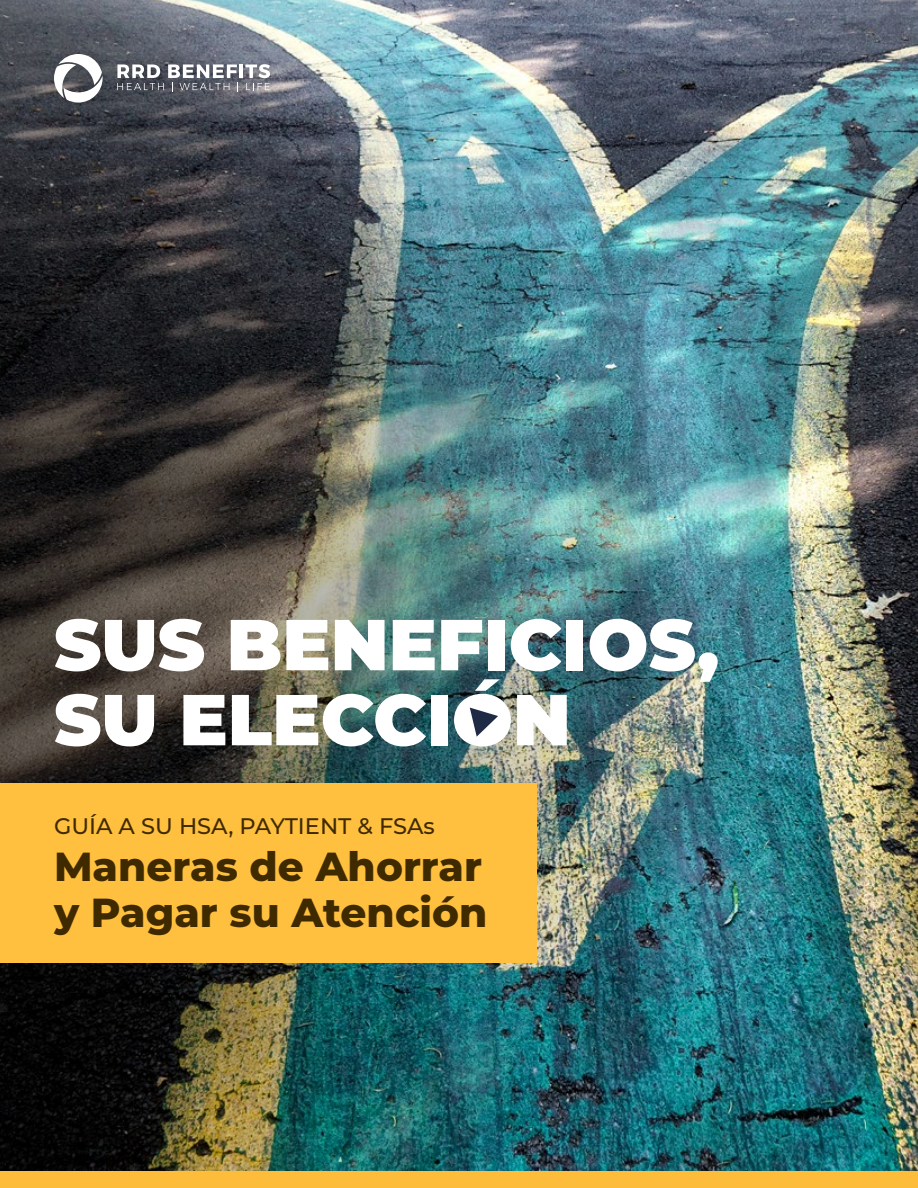
<style>
.page{position:relative;width:918px;height:1188px;background:#fff}
.page>*{position:absolute;margin:0;border:0;box-sizing:border-box;transform-origin:0 0}
.t1{font:900 72px/75px "Montserrat";color:#fff}
.t2{font:800 40.5px/46.5px "Montserrat";color:#3f2a00}
.t3{font:500 22.5px "Montserrat";color:#3f2a00}
</style>
<div class="page">
<img style="left:0;top:0;width:918px;height:1172px">
<img style="left:0;top:13px;width:753px;height:1159px">
<div style="left:45px;top:45px;width:234px;height:66px;background:#000;opacity:.2"></div>
<svg style="left:54px;top:54px;width:49px;height:49px"></svg>
<hr style="left:239px;top:64px;width:4px;height:14px;background:#fff">
<svg style="left:117px;top:64px;width:122px;height:27px"></svg>
<svg style="left:245px;top:64px;width:25px;height:26px"></svg>
<div style="left:0;top:1172px;width:918px;height:16px;background:#fdbd3b"></div>
<div style="left:465px;top:703px;width:33px;height:33px;background:#fff;border-radius:50%"></div>
<svg style="left:470px;top:708px;width:28px;height:29px"></svg>
<div style="left:0;top:783px;width:536px;height:180px;background:#ffbf3f"></div>
<h1 class="t1" style="left:54px;top:603px;width:667px">SUS BENEFICIOS,<br>SU ELECCIÓN</h1>
<p class="t3" style="left:54px;top:811px;width:382px">GUÍA A SU HSA, PAYTIENT &amp; FSAs</p>
<p class="t2" style="left:54px;top:841px;width:435px">Maneras de Ahorrar y Pagar su Atención</p>
</div>
